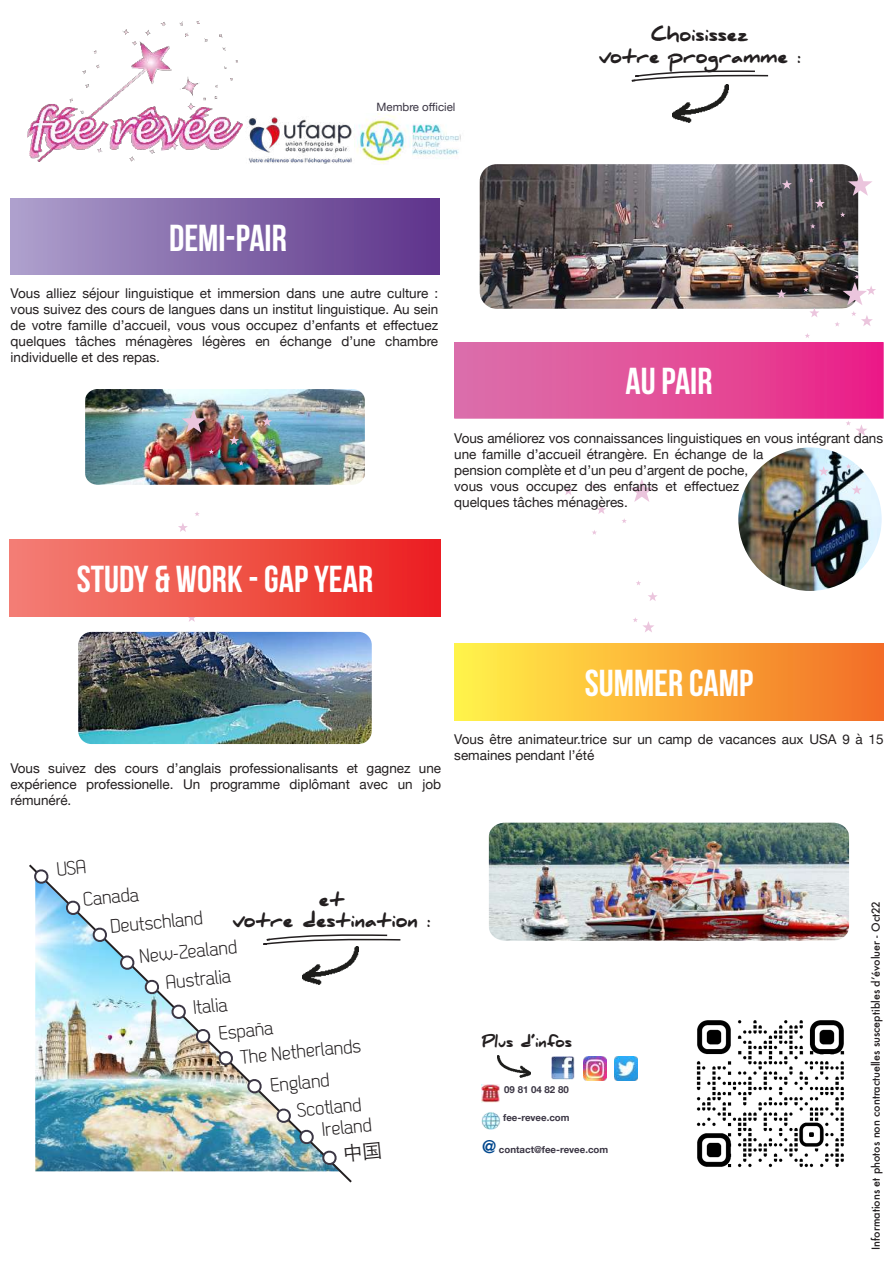
<style>
.page{position:relative;width:893px;height:1263px;background:#fff}
.page>*{position:absolute;margin:0;border:0;box-sizing:border-box;transform-origin:0 0}
.t1{font:37.5px "Bebas Neue";color:#fff}
.t2{font:19.5px "Dekar";color:#231f20}
.t3{font:900 18px/21.6px "Daniel";color:#231f20;text-align:center}
.t4{font:900 14.25px "Daniel";color:#231f20}
.t5{font:13.5px/16.2px "Helvetica Neue";color:#231f20}
.t6{font:11.55px "Helvetica Neue";color:#3b3644}
.t7{font:500 10.8px "Futura";color:#231f20}
.t8{font:700 9.6px "Helvetica Neue";color:#3b3644}
.s1{font-size:17.7px;color:#01478d}
</style>
<div class="page">
<svg style="left:630px;top:479px;width:24px;height:23px"></svg>
<svg style="left:648px;top:592px;width:10px;height:9px"></svg>
<svg style="left:592px;top:530px;width:5px;height:5px"></svg>
<svg style="left:636px;top:581px;width:5px;height:4px"></svg>
<svg style="left:633px;top:617px;width:21px;height:15px"></svg>
<svg style="left:564px;top:486px;width:9px;height:9px"></svg>
<svg style="left:597px;top:505px;width:9px;height:9px"></svg>
<svg style="left:590px;top:484px;width:5px;height:5px"></svg>
<svg style="left:622px;top:518px;width:5px;height:5px"></svg>
<img style="left:480px;top:164px;width:378px;height:145px">
<img style="left:738px;top:447px;width:144px;height:144px;border-radius:72px">
<svg style="left:819px;top:466px;width:10px;height:10px"></svg>
<svg style="left:852px;top:485px;width:10px;height:9px"></svg>
<svg style="left:805px;top:333px;width:5px;height:5px"></svg>
<svg style="left:846px;top:421px;width:21px;height:15px"></svg>
<svg style="left:846px;top:464px;width:5px;height:5px"></svg>
<svg style="left:776px;top:289px;width:10px;height:10px"></svg>
<svg style="left:809px;top:308px;width:10px;height:9px"></svg>
<svg style="left:803px;top:287px;width:5px;height:5px"></svg>
<svg style="left:835px;top:322px;width:5px;height:5px"></svg>
<svg style="left:848px;top:172px;width:24px;height:24px"></svg>
<svg style="left:810px;top:224px;width:5px;height:5px"></svg>
<svg style="left:843px;top:274px;width:33px;height:31px"></svg>
<svg style="left:851px;top:311px;width:22px;height:15px"></svg>
<svg style="left:782px;top:180px;width:10px;height:9px"></svg>
<svg style="left:815px;top:198px;width:10px;height:10px"></svg>
<svg style="left:809px;top:177px;width:5px;height:6px"></svg>
<svg style="left:840px;top:212px;width:5px;height:5px"></svg>
<div style="left:455px;top:343px;width:428px;height:75px;background:linear-gradient(to right,#db75ab,#eb2387)"></div>
<img style="left:356px;top:113px;width:105px;height:51px">
<img style="left:27px;top:20px;width:216px;height:141px">
<div style="left:11px;top:198px;width:428px;height:77px;background:linear-gradient(to right,#ac9fcb,#5d338a)"></div>
<img style="left:85px;top:389px;width:280px;height:96px">
<div style="left:454px;top:644px;width:430px;height:76px;background:linear-gradient(to right,#fff349,#f36c26)"></div>
<img style="left:489px;top:823px;width:360px;height:118px">
<svg style="left:181px;top:410px;width:25px;height:23px"></svg>
<svg style="left:187px;top:616px;width:10px;height:6px"></svg>
<svg style="left:178px;top:523px;width:10px;height:9px"></svg>
<svg style="left:239px;top:461px;width:5px;height:5px"></svg>
<svg style="left:195px;top:512px;width:5px;height:4px"></svg>
<svg style="left:262px;top:417px;width:10px;height:9px"></svg>
<svg style="left:229px;top:435px;width:10px;height:10px"></svg>
<svg style="left:240px;top:414px;width:5px;height:6px"></svg>
<svg style="left:209px;top:449px;width:5px;height:5px"></svg>
<img style="left:498px;top:1055px;width:33px;height:23px">
<img style="left:482px;top:1084px;width:17px;height:18px">
<img style="left:482px;top:1112px;width:18px;height:18px">
<img style="left:583px;top:1056px;width:24px;height:24px">
<img style="left:614px;top:1057px;width:23px;height:23px">
<img style="left:552px;top:1057px;width:23px;height:22px">
<img style="left:672px;top:86px;width:56px;height:37px">
<svg style="left:631px;top:70px;width:138px;height:16px"></svg>
<img style="left:29px;top:864px;width:245px;height:308px">
<svg style="left:32px;top:867px;width:19px;height:17px"></svg>
<svg style="left:63px;top:898px;width:20px;height:17px"></svg>
<svg style="left:90px;top:925px;width:19px;height:17px"></svg>
<svg style="left:118px;top:953px;width:19px;height:17px"></svg>
<svg style="left:142px;top:977px;width:20px;height:17px"></svg>
<svg style="left:169px;top:1002px;width:19px;height:17px"></svg>
<svg style="left:193px;top:1026px;width:42px;height:39px"></svg>
<svg style="left:245px;top:1076px;width:19px;height:17px"></svg>
<img style="left:302px;top:949px;width:56px;height:36px">
<svg style="left:208px;top:934px;width:193px;height:15px"></svg>
<div style="left:10px;top:540px;width:430px;height:76px;background:linear-gradient(to right,#f38274,#eb221f)"></div>
<img style="left:78px;top:632px;width:294px;height:112px">
<img style="left:696px;top:1020px;width:149px;height:148px">
<img style="left:247px;top:117px;width:108px;height:47px">
<svg style="left:57px;top:864px;width:29px;height:12px"></svg>
<img style="left:274px;top:1104px;width:78px;height:79px">
<p class="t6" style="left:377px;top:99px;width:80px">Membre officiel</p>
<h1 class="t1" style="left:169px;top:217px;width:119px">DEMI-PAIR</h1>
<p class="t5" style="left:11px;top:285px;width:429px;text-align:justify">Vous alliez séjour linguistique et immersion dans une autre culture : vous suivez des cours de langues dans un institut linguistique. Au sein de votre famille d’accueil, vous vous occupez d’enfants et effectuez quelques tâches ménagères légères en échange d’une chambre individuelle et des repas.</p>
<h3 class="t3" style="left:599px;top:24px;width:203px">Choisissez<br>votre programme :</h3>
<h1 class="t1" style="left:625px;top:361px;width:89px">AU PAIR</h1>
<h1 class="t1" style="left:77px;top:558px;width:298px">STUDY &amp; WORK - GAP YEAR</h1>
<p class="t5" style="left:454px;top:430px;width:430px">Vous améliorez vos connaissances linguistiques en vous intégrant dans une famille d’accueil étrangère. En échange de la<br>pension complète et d’un peu d’argent de poche,<br>vous vous occupez des enfants et effectuez<br>quelques tâches ménagères.</p>
<p class="t5" style="left:10px;top:760px;width:432px;text-align:justify">Vous suivez des cours d’anglais professionalisants et gagnez une expérience professionelle. Un programme diplômant avec un job rémunéré.</p>
<h1 class="t1" style="left:585px;top:663px;width:170px">SUMMER CAMP</h1>
<p class="t5" style="left:454px;top:732px;width:431px">Vous être animateur.trice sur un camp de vacances aux USA 9 à 15 semaines pendant l’été</p>
<h2 class="t2" style="left:82px;top:890px;width:57px;rotate:-6deg">Canada</h2>
<h2 class="t2" style="left:109px;top:917px;width:94px;rotate:-6deg">Deutschland</h2>
<h3 class="t3" style="left:233px;top:889px;width:199px">et<br>votre destination :</h3>
<h2 class="t2" style="left:138px;top:947px;width:99px;rotate:-6deg">New-Zealand</h2>
<h2 class="t2" style="left:165px;top:973px;width:67px;rotate:-6deg">Australia</h2>
<h2 class="t2" style="left:192px;top:998px;width:36px;rotate:-6deg">Italia</h2>
<h2 class="t2" style="left:218px;top:1024px;width:56px;rotate:-6deg">España</h2>
<h2 class="t2" style="left:239px;top:1048px;width:123px;rotate:-6deg">The Netherlands</h2>
<h2 class="t2" style="left:269px;top:1075px;width:61px;rotate:-6deg">England</h2>
<h2 class="t2" style="left:296px;top:1101px;width:66px;rotate:-6deg">Scotland</h2>
<h2 class="t2" style="left:321px;top:1120px;width:52px;rotate:-6deg">Ireland</h2>
<p class="t4" style="left:482px;top:1033px;width:91px">Plus d’infos</p>
<p class="t8" style="left:504px;top:1082px;width:66px">09 81 04 82 80</p>
<p class="t8" style="left:503px;top:1110px;width:68px">fee-revee.com</p>
<p class="t8" style="left:482px;top:1141px;width:128px"><span class="s1">@</span> contact@fee-revee.com</p>
<p class="t7" style="left:868px;top:1250px;width:351px;rotate:-90deg">Informations et photos non contractuelles susceptibles d’évoluer - Oct22</p>
</div>
